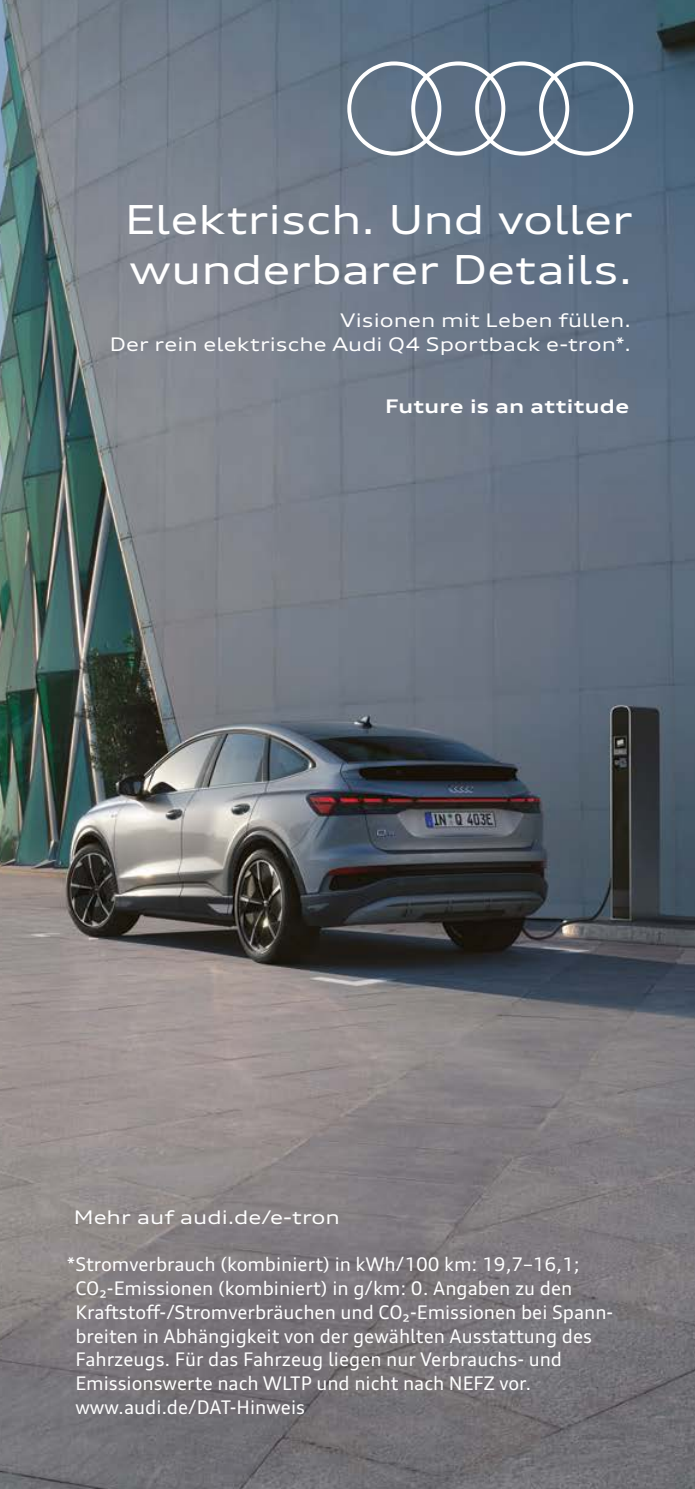
<style>
.page{position:relative;width:695px;height:1489px;background:#fff}
.page>*{position:absolute;margin:0;border:0;box-sizing:border-box;transform-origin:0 0}
.t1{font:105px "Audi Rings";color:#fff}
.t2{font:expanded 40px/50px "Audi Type";letter-spacing:-.01em;color:#fff}
.t3{font:18.75px/23.8px "Audi Type";color:#fff}
.t4{font:expanded 18.75px/23.8px "Audi Type";letter-spacing:.005em;color:#fff;text-align:right}
.t5{font:700 expanded 18.75px "Audi Type";letter-spacing:.015em;color:#fff}
</style>
<div class="page">
<img style="left:0;top:0;width:694px;height:1488px">
<svg style="left:0;top:1482px;width:7px;height:7px"></svg>
<p class="t1" style="left:343px;top:61px;width:295px">a</p>
<p class="t2" style="left:125px;top:198px;width:509px">Elektrisch. Und voller wunderbarer Details.</p>
<p class="t4" style="left:110px;top:310px;width:522px">Visionen mit Leben füllen.<br>Der rein elektrische Audi Q4 Sportback e-tron*.</p>
<p class="t5" style="left:385px;top:395px;width:245px">Future is an attitude</p>
<p class="t4" style="left:74px;top:1206px;width:267px">Mehr auf audi.de/e-tron</p>
<p class="t3" style="left:75px;top:1254px;width:539px;text-indent:-9px">*Stromverbrauch (kombiniert) in kWh/100 km: 19,7–16,1; CO₂-Emissionen (kombiniert) in g/km: 0. Angaben zu den Kraftstoff-/Stromverbräuchen und CO₂-Emissionen bei Spann&shy;breiten in Abhängigkeit von der gewählten Ausstattung des Fahrzeugs. Für das Fahrzeug liegen nur Verbrauchs- und Emissionswerte nach WLTP und nicht nach NEFZ vor. www.audi.de/DAT-Hinweis</p>
</div>
